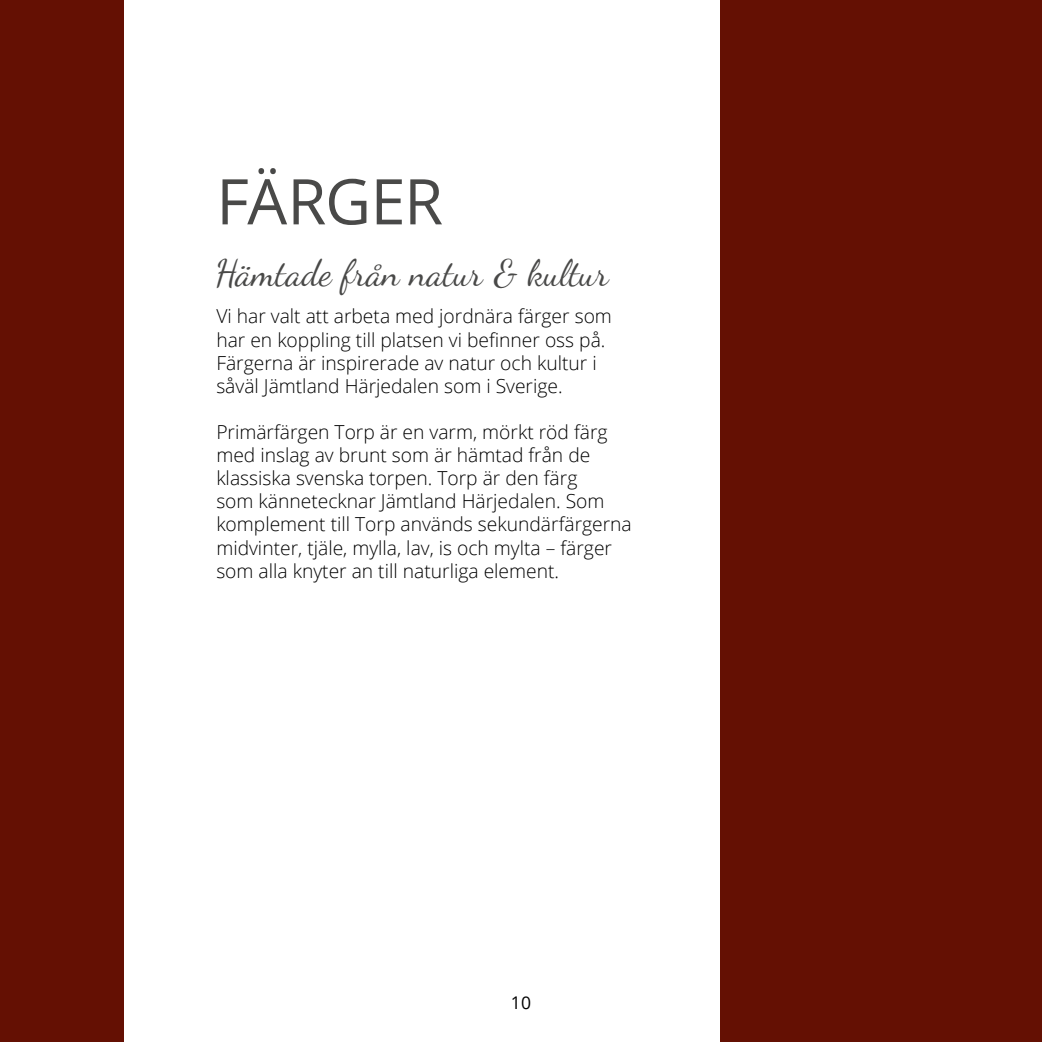
<style>
.page{position:relative;width:1042px;height:1042px;background:#641003}
.page>*{position:absolute;margin:0;border:0;box-sizing:border-box;transform-origin:0 0}
.t1{font:63px "Open Sans";color:#494948}
.t2{font:36.75px "Dancing Script OT";color:#494948}
.t3{font:300 19.25px/23.1px "Open Sans";color:#000}
.t4{font:17.5px "Open Sans";color:#000}
</style>
<div class="page">
<div style="left:124px;top:0;width:595px;height:1042px;background:#fff"></div>
<h1 class="t1" style="left:216px;top:158px;width:37px">färg</h1>
<h1 class="t1" style="left:370px;top:158px;width:74px">ER</h1>
<h2 class="t2" style="left:216px;top:252px;width:394px">Hämtade från natur &amp; kultur</h2>
<p class="t3" style="left:216px;top:304px;width:397px">Vi har valt att arbeta med jordnära färger som har en koppling till platsen vi befinner oss på.<br>Färgerna är inspirerade av natur och kultur i såväl Jämtland Härjedalen som i Sverige.</p>
<p class="t3" style="left:216px;top:420px;width:417px">Primärfärgen Torp är en varm, mörkt röd färg med inslag av brunt som är hämtad från de klassiska svenska torpen. Torp är den färg<br>som kännetecknar Jämtland Härjedalen. Som komplement till Torp används sekundärfärgerna midvinter, tjäle, mylla, lav, is och mylta – färger som alla knyter an till naturliga element.</p>
<p class="t4" style="left:511px;top:991px;width:22px">10</p>
</div>
